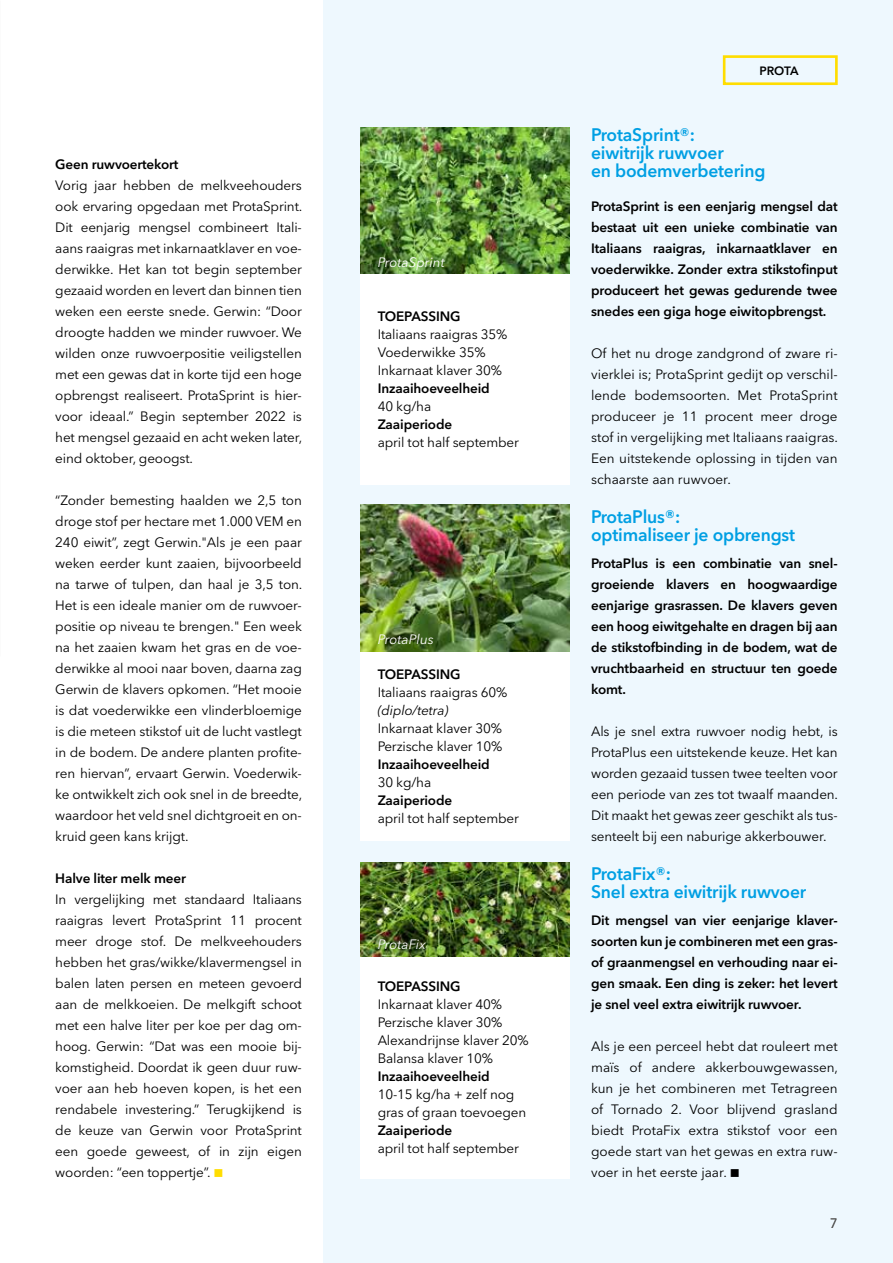
<style>
.page{position:relative;width:893px;height:1263px;background:#fff}
.page>*{position:absolute;margin:0;border:0;box-sizing:border-box;transform-origin:0 0}
.t1{font:600 18px/18px "Avenir Next W1 G";letter-spacing:-.01em;color:#009fe3}
.t2{font:13.5px/21px "Avenir Next W1 G";letter-spacing:-.01em;color:#000;text-align:justify}
.t3{font:600 13.5px/21px "Avenir Next W1 G";letter-spacing:-.01em;color:#000;text-align:justify}
.t4{font:italic 13.5px "Avenir Next W1 G";color:#fff}
.t5{font:italic 13.5px "Avenir Next W1 G";letter-spacing:-.01em;color:#000}
.t6{font:13.5px "Avenir Next W1 G";color:#575756}
.t7{font:600 12px "Avenir Next W1 G";letter-spacing:-.015em;color:#000}
.s1{color:#fd0}
</style>
<div class="page">
<div style="left:323px;top:0;width:570px;height:1263px;background:#eef8fe"></div>
<div style="left:723px;top:55px;width:115px;height:30px;border:3px solid #fd0"></div>
<div style="left:361px;top:274px;width:209px;height:210px;background:#fff"></div>
<div style="left:361px;top:651px;width:209px;height:190px;background:#fff"></div>
<div style="left:361px;top:956px;width:209px;height:222px;background:#fff"></div>
<img style="left:361px;top:127px;width:209px;height:146px">
<img style="left:361px;top:862px;width:209px;height:94px">
<img style="left:361px;top:505px;width:209px;height:146px">
<p class="t3" style="left:55px;top:153px;width:125px">Geen ruwvoertekort</p>
<p class="t2" style="left:55px;top:174px;width:249px">Vorig jaar hebben de melkveehouders ook ervaring opgedaan met ProtaSprint.<br>Dit eenjarig mengsel combineert Itali&shy;aans raaigras met inkarnaatklaver en voe&shy;derwikke. Het kan tot begin september gezaaid worden en levert dan binnen tien weken een eerste snede. Gerwin: “Door droogte hadden we minder ruwvoer. We wilden onze ruwvoerpositie veiligstellen met een gewas dat in korte tijd een hoge opbrengst realiseert. ProtaSprint is hier&shy;voor ideaal.” Begin september 2022 is het mengsel gezaaid en acht weken later, eind oktober, geoogst.</p>
<p class="t2" style="left:55px;top:489px;width:249px">“Zonder bemesting haalden we 2,5 ton droge stof per hectare met 1.000 VEM en 240 eiwit”, zegt Gerwin."Als je een paar weken eerder kunt zaaien, bijvoorbeeld na tarwe of tulpen, dan haal je 3,5 ton.<br>Het is een ideale manier om de ruwvoer&shy;positie op niveau te brengen." Een week na het zaaien kwam het gras en de voe&shy;derwikke al mooi naar boven, daarna zag Gerwin de klavers opkomen. “Het mooie is dat voederwikke een vlinderbloemige is die meteen stikstof uit de lucht vastlegt in de bodem. De andere planten profite&shy;ren hiervan”, ervaart Gerwin. Voederwik&shy;ke ontwikkelt zich ook snel in de breedte, waardoor het veld snel dichtgroeit en on&shy;kruid geen kans krijgt.</p>
<p class="t3" style="left:55px;top:867px;width:132px">Halve liter melk meer</p>
<p class="t2" style="left:55px;top:888px;width:248px">In vergelijking met standaard Italiaans raaigras levert ProtaSprint 11 procent meer droge stof. De melkveehouders hebben het gras/wikke/klavermengsel in balen laten persen en meteen gevoerd aan de melkkoeien. De melkgift schoot met een halve liter per koe per dag om&shy;hoog. Gerwin: “Dat was een mooie bij&shy;komstigheid. Doordat ik geen duur ruw&shy;voer aan heb hoeven kopen, is het een rendabele investering.” Terugkijkend is de keuze van Gerwin voor ProtaSprint een goede geweest, of in zijn eigen woorden: “een toppertje”. <span class="s1">■</span></p>
<p class="t4" style="left:378px;top:252px;width:69px">ProtaSprint</p>
<p class="t3" style="left:378px;top:305px;width:84px">TOEPASSING</p>
<p class="t2" style="left:378px;top:324px;width:131px;line-height:18px;text-align:left">Italiaans raaigras 35%<br>Voederwikke 35%<br>Inkarnaat klaver 30%</p>
<p class="t3" style="left:378px;top:377px;width:114px">Inzaaihoeveelheid</p>
<p class="t2" style="left:378px;top:395px;width:55px">40 kg/ha</p>
<p class="t3" style="left:378px;top:413px;width:76px">Zaaiperiode</p>
<p class="t2" style="left:378px;top:431px;width:143px">april tot half september</p>
<p class="t4" style="left:378px;top:629px;width:58px">ProtaPlus</p>
<p class="t3" style="left:378px;top:663px;width:84px">TOEPASSING</p>
<p class="t2" style="left:378px;top:681px;width:131px">Italiaans raaigras 60%</p>
<p class="t5" style="left:378px;top:700px;width:72px">(diplo/tetra)</p>
<p class="t2" style="left:378px;top:718px;width:126px;line-height:18px">Inkarnaat klaver 30%<br>Perzische klaver 10%</p>
<p class="t3" style="left:378px;top:753px;width:114px">Inzaaihoeveelheid</p>
<p class="t2" style="left:378px;top:771px;width:55px">30 kg/ha</p>
<p class="t3" style="left:378px;top:789px;width:76px">Zaaiperiode</p>
<p class="t2" style="left:378px;top:807px;width:143px">april tot half september</p>
<p class="t4" style="left:378px;top:933px;width:50px">ProtaFix</p>
<p class="t3" style="left:378px;top:975px;width:84px">TOEPASSING</p>
<p class="t2" style="left:378px;top:994px;width:153px;line-height:18px;text-align:left">Inkarnaat klaver 40%<br>Perzische klaver 30%<br>Alexandrijnse klaver 20%<br>Balansa klaver 10%</p>
<p class="t3" style="left:378px;top:1065px;width:114px">Inzaaihoeveelheid</p>
<p class="t2" style="left:378px;top:1084px;width:150px;line-height:18px">10-15 kg/ha + zelf nog gras of graan toevoegen</p>
<p class="t3" style="left:378px;top:1119px;width:76px">Zaaiperiode</p>
<p class="t2" style="left:378px;top:1137px;width:143px">april tot half september</p>
<p class="t7" style="left:759px;top:61px;width:41px">PROTA</p>
<h1 class="t1" style="left:591px;top:124px;width:176px">ProtaSprint®:<br>eiwitrijk ruwvoer<br>en bodemverbetering</h1>
<p class="t3" style="left:591px;top:195px;width:248px">ProtaSprint is een eenjarig mengsel dat bestaat uit een unieke combinatie van Italiaans raaigras, inkarnaatklaver en voederwikke. Zonder extra stikstofinput produceert het gewas gedurende twee snedes een giga hoge eiwitopbrengst.</p>
<p class="t2" style="left:591px;top:342px;width:248px">Of het nu droge zandgrond of zware ri&shy;vierklei is; ProtaSprint gedijt op verschil&shy;lende bodemsoorten. Met ProtaSprint produceer je 11 procent meer droge stof in vergelijking met Italiaans raaigras.<br>Een uitstekende oplossing in tijden van schaarste aan ruwvoer.</p>
<h1 class="t1" style="left:591px;top:506px;width:205px">ProtaPlus®:<br>optimaliseer je opbrengst</h1>
<p class="t3" style="left:591px;top:552px;width:248px">ProtaPlus is een combinatie van snel&shy;groeiende klavers en hoogwaardige eenjarige grasrassen. De klavers geven een hoog eiwitgehalte en dragen bij aan de stikstofbinding in de bodem, wat de vruchtbaarheid en structuur ten goede komt.</p>
<p class="t2" style="left:591px;top:720px;width:249px">Als je snel extra ruwvoer nodig hebt, is ProtaPlus een uitstekende keuze. Het kan worden gezaaid tussen twee teelten voor een periode van zes tot twaalf maanden.<br>Dit maakt het gewas zeer geschikt als tus&shy;senteelt bij een naburige akkerbouwer.</p>
<h1 class="t1" style="left:591px;top:863px;width:217px">ProtaFix®:<br>Snel extra eiwitrijk ruwvoer</h1>
<p class="t3" style="left:591px;top:909px;width:248px">Dit mengsel van vier eenjarige klaver&shy;soorten kun je combineren met een gras&shy;of graanmengsel en verhouding naar ei&shy;gen smaak. Een ding is zeker: het levert je snel veel extra eiwitrijk ruwvoer.</p>
<p class="t2" style="left:591px;top:1035px;width:249px">Als je een perceel hebt dat rouleert met maïs of andere akkerbouwgewassen, kun je het combineren met Tetragreen of Tornado 2. Voor blijvend grasland biedt ProtaFix extra stikstof voor een goede start van het gewas en extra ruw&shy;voer in het eerste jaar. ■</p>
<p class="t6" style="left:830px;top:1213px;width:9px">7</p>
</div>
